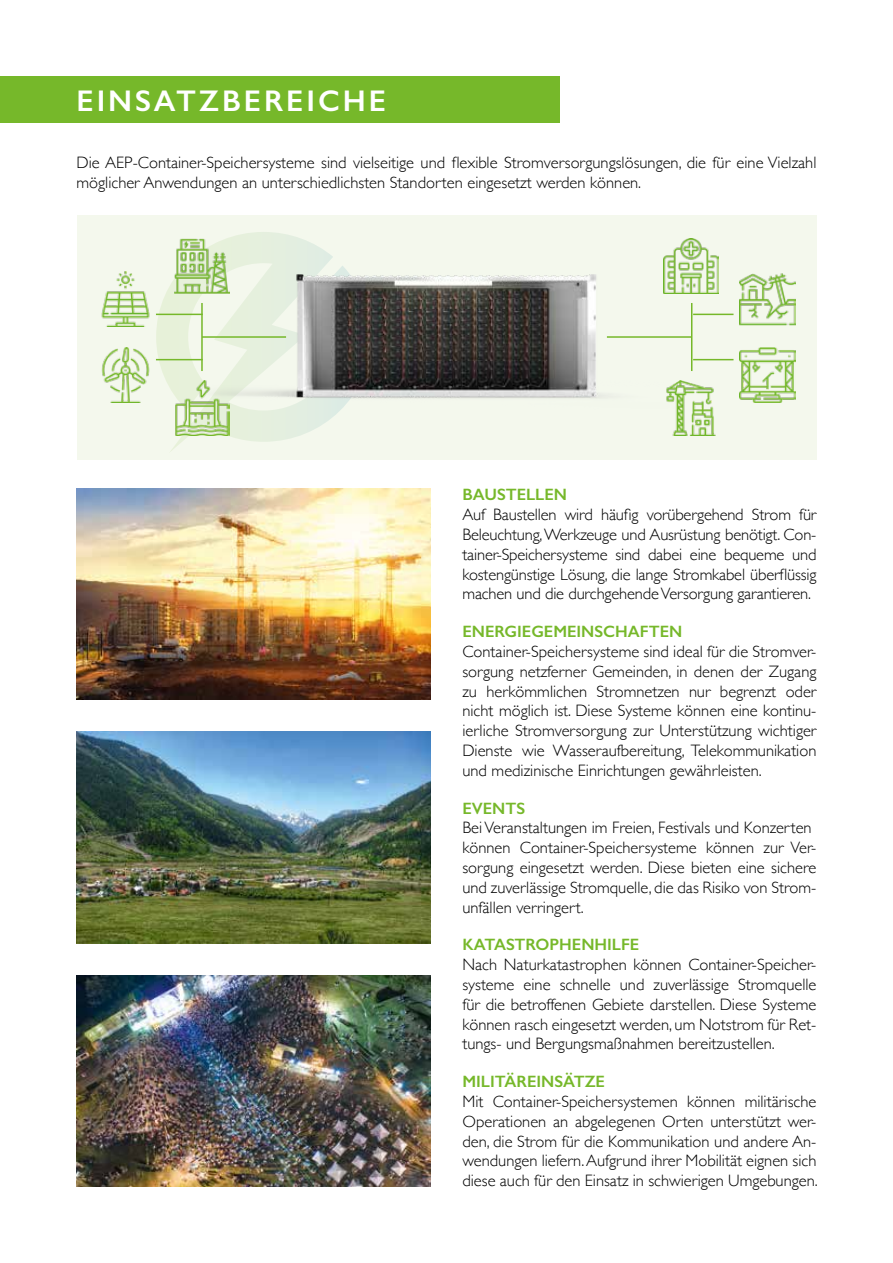
<style>
.page{position:relative;width:893px;height:1263px;background:#fff}
.page>*{position:absolute;margin:0;border:0;box-sizing:border-box;transform-origin:0 0}
.t1{font:600 30px "Gill Sans";letter-spacing:.1em;color:#fff}
.t2{font:300 16.5px/19.8px "Gill Sans";color:#000;text-align:justify}
.t3{font:600 16.5px "Gill Sans";color:#76b82a}
</style>
<div class="page">
<div style="left:77px;top:215px;width:739px;height:244px;background:#f4f8ed"></div>
<svg style="left:156px;top:232px;width:193px;height:220px"></svg>
<img style="left:77px;top:732px;width:354px;height:211px">
<img style="left:77px;top:975px;width:354px;height:211px">
<img style="left:77px;top:488px;width:354px;height:212px">
<img style="left:199px;top:274px;width:477px;height:135px">
<img style="left:174px;top:238px;width:56px;height:55px">
<img style="left:101px;top:271px;width:49px;height:56px">
<img style="left:174px;top:381px;width:56px;height:55px">
<img style="left:101px;top:348px;width:49px;height:55px">
<img style="left:663px;top:238px;width:56px;height:55px">
<img style="left:740px;top:273px;width:55px;height:53px">
<img style="left:663px;top:381px;width:53px;height:55px">
<img style="left:740px;top:348px;width:55px;height:55px">
<hr style="left:202px;top:336px;width:84px;height:2px;background:#76b82a">
<hr style="left:607px;top:336px;width:84px;height:2px;background:#76b82a">
<hr style="left:201px;top:303px;width:2px;height:68px;background:#76b82a">
<hr style="left:691px;top:303px;width:1px;height:68px;background:#76b82a">
<hr style="left:156px;top:359px;width:47px;height:1px;background:#76b82a">
<hr style="left:156px;top:314px;width:47px;height:1px;background:#76b82a">
<hr style="left:693px;top:359px;width:40px;height:1px;background:#76b82a">
<hr style="left:693px;top:314px;width:40px;height:1px;background:#76b82a">
<div style="left:0;top:77px;width:559px;height:46px;background:#76b82a"></div>
<h1 class="t1" style="left:77px;top:83px;width:311px">EINSATZBEREICHE</h1>
<p class="t2" style="left:77px;top:152px;width:741px">Die AEP-Container-Speichersysteme sind vielseitige und flexible Stromversorgungslösungen, die für eine Vielzahl möglicher Anwendungen an unterschiedlichsten Standorten eingesetzt werden können.</p>
<p class="t3" style="left:462px;top:485px;width:106px">BAUSTELLEN</p>
<p class="t2" style="left:462px;top:504px;width:355px">Auf Baustellen wird häufig vorübergehend Strom für Beleuchtung, Werkzeuge und Ausrüstung benötigt. Con&shy;tainer-Speichersysteme sind dabei eine bequeme und kostengünstige Lösung, die lange Stromkabel überflüssig machen und die durchgehende Versorgung garantieren.</p>
<p class="t3" style="left:462px;top:621px;width:221px">ENERGIEGEMEINSCHAFTEN</p>
<p class="t2" style="left:462px;top:641px;width:355px">Container-Speichersysteme sind ideal für die Stromver&shy;sorgung netzferner Gemeinden, in denen der Zugang zu herkömmlichen Stromnetzen nur begrenzt oder nicht möglich ist. Diese Systeme können eine kontinu&shy;ierliche Stromversorgung zur Unterstützung wichtiger Dienste wie Wasseraufbereitung, Telekommunikation und medizinische Einrichtungen gewährleisten.</p>
<p class="t3" style="left:462px;top:798px;width:64px">EVENTS</p>
<p class="t2" style="left:462px;top:817px;width:355px;text-align:left">Bei Veranstaltungen im Freien, Festivals und Konzerten können Container-Speichersysteme können zur Ver&shy;sorgung eingesetzt werden. Diese bieten eine sichere und zuverlässige Stromquelle, die das Risiko von Strom&shy;unfällen verringert.</p>
<p class="t3" style="left:462px;top:935px;width:178px">KATASTROPHENHILFE</p>
<p class="t2" style="left:462px;top:954px;width:355px">Nach Naturkatastrophen können Container-Speicher&shy;systeme eine schnelle und zuverlässige Stromquelle für die betroffenen Gebiete darstellen. Diese Systeme können rasch eingesetzt werden, um Notstrom für Ret&shy;tungs- und Bergungsmaßnahmen bereitzustellen.</p>
<p class="t3" style="left:462px;top:1071px;width:144px">MILITÄREINSÄTZE</p>
<p class="t2" style="left:462px;top:1091px;width:357px">Mit Container-Speichersystemen können militärische Operationen an abgelegenen Orten unterstützt wer&shy;den, die Strom für die Kommunikation und andere An&shy;wendungen liefern. Aufgrund ihrer Mobilität eignen sich diese auch für den Einsatz in schwierigen Umgebungen.</p>
</div>
